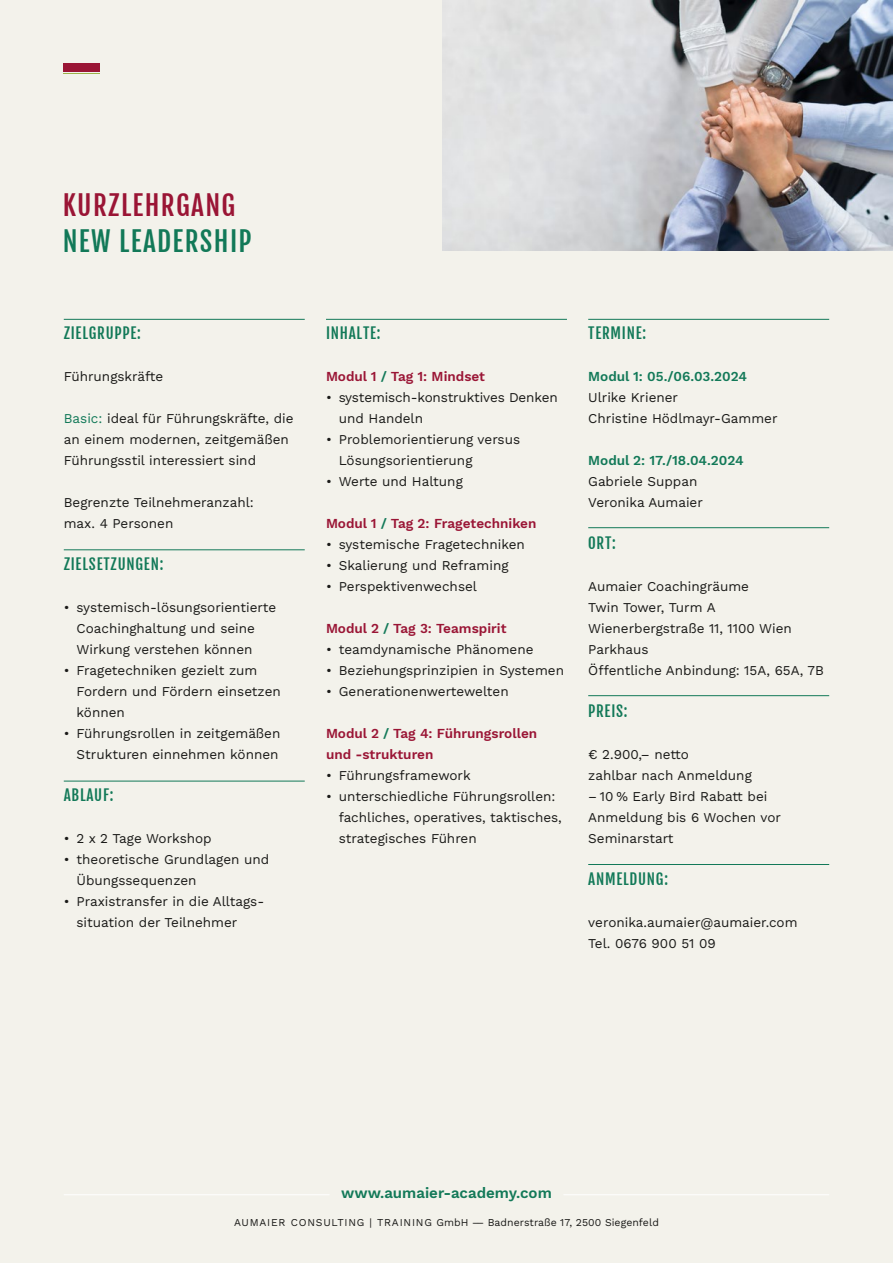
<style>
.page{position:relative;width:893px;height:1263px;background:#f3f2eb}
.page>*{position:absolute;margin:0;border:0;box-sizing:border-box;transform-origin:0 0}
.t1{font:27px "Fjalla One";letter-spacing:.05em;color:#127958}
.t2{font:27px "Fjalla One";letter-spacing:.05em;color:#9a1535}
.t3{font:15px "Fjalla One";letter-spacing:.05em;color:#127958}
.t4{font:600 15px "Work Sans";color:#127958}
.t5{font:13.5px/21px "Work Sans";color:#1a1a18}
.t6{font:600 13.5px/21px "Work Sans";color:#9a1535}
.t7{font:600 13.5px "Work Sans";color:#127958}
.t8{font:10.5px "Work Sans";letter-spacing:.005em;color:#1a1a18}
.s1{color:#127958}
</style>
<div class="page">
<hr style="left:326px;top:319px;width:241px;height:1px;background:#127958">
<hr style="left:588px;top:319px;width:241px;height:1px;background:#127958">
<hr style="left:588px;top:527px;width:241px;height:1px;background:#127958">
<hr style="left:588px;top:695px;width:241px;height:1px;background:#127958">
<hr style="left:588px;top:864px;width:241px;height:1px;background:#127958">
<img style="left:442px;top:0;width:451px;height:251px">
<div style="left:64px;top:64px;width:36px;height:8px;background:#9a1535"></div>
<hr style="left:64px;top:1194px;width:266px;height:1px;background:#fff">
<hr style="left:563px;top:1194px;width:266px;height:1px;background:#fff">
<hr style="left:64px;top:319px;width:241px;height:1px;background:#127958">
<hr style="left:64px;top:549px;width:241px;height:1px;background:#127958">
<hr style="left:64px;top:781px;width:241px;height:1px;background:#127958">
<h1 class="t2" style="left:63px;top:189px;width:174px">KURZLEHRGANG</h1>
<h1 class="t1" style="left:63px;top:225px;width:190px">NEW LEADERSHIP</h1>
<p class="t3" style="left:64px;top:324px;width:79px">ZIELGRUPPE:</p>
<p class="t5" style="left:64px;top:365px;width:101px">Führungskräfte</p>
<p class="t5" style="left:64px;top:407px;width:231px"><span class="s1">Basic:</span> ideal für Führungskräfte, die an einem modernen, zeitgemäßen<br>Führungsstil interessiert sind</p>
<p class="t5" style="left:64px;top:491px;width:192px">Begrenzte Teilnehmeranzahl: max. 4 Personen</p>
<p class="t3" style="left:64px;top:555px;width:101px">ZIELSETZUNGEN:</p>
<p class="t5" style="left:77px;top:596px;width:201px;text-indent:-13px">• systemisch-lösungsorientierte<br>Coachinghaltung und seine<br>Wirkung verstehen können</p>
<p class="t5" style="left:77px;top:659px;width:206px;text-indent:-13px">• Fragetechniken gezielt zum<br>Fordern und Fördern einsetzen können</p>
<p class="t5" style="left:64px;top:723px;width:218px;text-align:right">• Führungsrollen in zeitgemäßen<br>Strukturen einnehmen können</p>
<p class="t3" style="left:64px;top:786px;width:51px">ABLAUF:</p>
<p class="t5" style="left:64px;top:827px;width:149px">• 2 x 2 Tage Workshop</p>
<p class="t5" style="left:77px;top:848px;width:194px;text-indent:-13px">• theoretische Grundlagen und<br>Übungssequenzen</p>
<p class="t5" style="left:77px;top:890px;width:189px;text-indent:-13px">• Praxistransfer in die Alltags&shy;situation der Teilnehmer</p>
<p class="t3" style="left:326px;top:324px;width:56px">INHALTE:</p>
<p class="t6" style="left:326px;top:367px;width:160px">Modul 1 <span class="s1">/</span> Tag 1: Mindset</p>
<p class="t5" style="left:339px;top:386px;width:220px;text-indent:-13px">• systemisch-konstruktives Denken und Handeln</p>
<p class="t5" style="left:339px;top:428px;width:183px;text-indent:-13px">• Problemorientierung versus<br>Lösungsorientierung</p>
<p class="t5" style="left:326px;top:470px;width:138px">• Werte und Haltung</p>
<p class="t6" style="left:326px;top:514px;width:212px">Modul 1 <span class="s1">/</span> Tag 2: Fragetechniken</p>
<p class="t5" style="left:326px;top:533px;width:200px">• systemische Fragetechniken</p>
<p class="t5" style="left:326px;top:555px;width:184px">• Skalierung und Reframing</p>
<p class="t5" style="left:326px;top:576px;width:153px">• Perspektivenwechsel</p>
<p class="t6" style="left:326px;top:619px;width:182px">Modul 2 <span class="s1">/</span> Tag 3: Teamspirit</p>
<p class="t5" style="left:326px;top:639px;width:209px">• teamdynamische Phänomene</p>
<p class="t5" style="left:326px;top:660px;width:240px">• Beziehungsprinzipien in Systemen</p>
<p class="t5" style="left:326px;top:681px;width:184px">• Generationenwertewelten</p>
<p class="t6" style="left:326px;top:724px;width:213px">Modul 2 <span class="s1">/</span> Tag 4: Führungsrollen und -strukturen</p>
<p class="t5" style="left:326px;top:765px;width:146px">• Führungsframework</p>
<p class="t5" style="left:339px;top:786px;width:225px;text-indent:-13px">• unterschiedliche Führungsrollen: fachliches, operatives, taktisches, strategisches Führen</p>
<p class="t3" style="left:588px;top:324px;width:59px">TERMINE:</p>
<p class="t7" style="left:588px;top:369px;width:160px">Modul 1: 05./06.03.2024</p>
<p class="t5" style="left:588px;top:386px;width:191px">Ulrike Kriener<br>Christine Hödlmayr-Gammer</p>
<p class="t7" style="left:588px;top:453px;width:157px">Modul 2: 17./18.04.2024</p>
<p class="t5" style="left:588px;top:470px;width:116px">Gabriele Suppan<br>Veronika Aumaier</p>
<p class="t3" style="left:588px;top:534px;width:29px">ORT:</p>
<p class="t5" style="left:588px;top:575px;width:237px">Aumaier Coachingräume<br>Twin Tower, Turm A<br>Wienerbergstraße 11, 1100 Wien<br>Parkhaus<br>Öffentliche Anbindung: 15A, 65A, 7B</p>
<p class="t3" style="left:588px;top:702px;width:41px">PREIS:</p>
<p class="t5" style="left:588px;top:743px;width:165px">€ 2.900,– netto<br>zahlbar nach Anmeldung</p>
<p class="t5" style="left:588px;top:785px;width:194px">– 10 % Early Bird Rabatt bei<br>Anmeldung bis 6 Wochen vor<br>Seminarstart</p>
<p class="t3" style="left:588px;top:870px;width:81px">ANMELDUNG:</p>
<p class="t5" style="left:588px;top:911px;width:211px">veronika.aumaier@aumaier.com<br>Tel. 0676 900 51 09</p>
<p class="t4" style="left:341px;top:1184px;width:212px">www.aumaier-academy.com</p>
<p class="t8" style="left:234px;top:1214px;width:426px">AUMAIER CONSULTING | TRAINING GmbH –– Badnerstraße 17, 2500 Siegenfeld</p>
</div>
